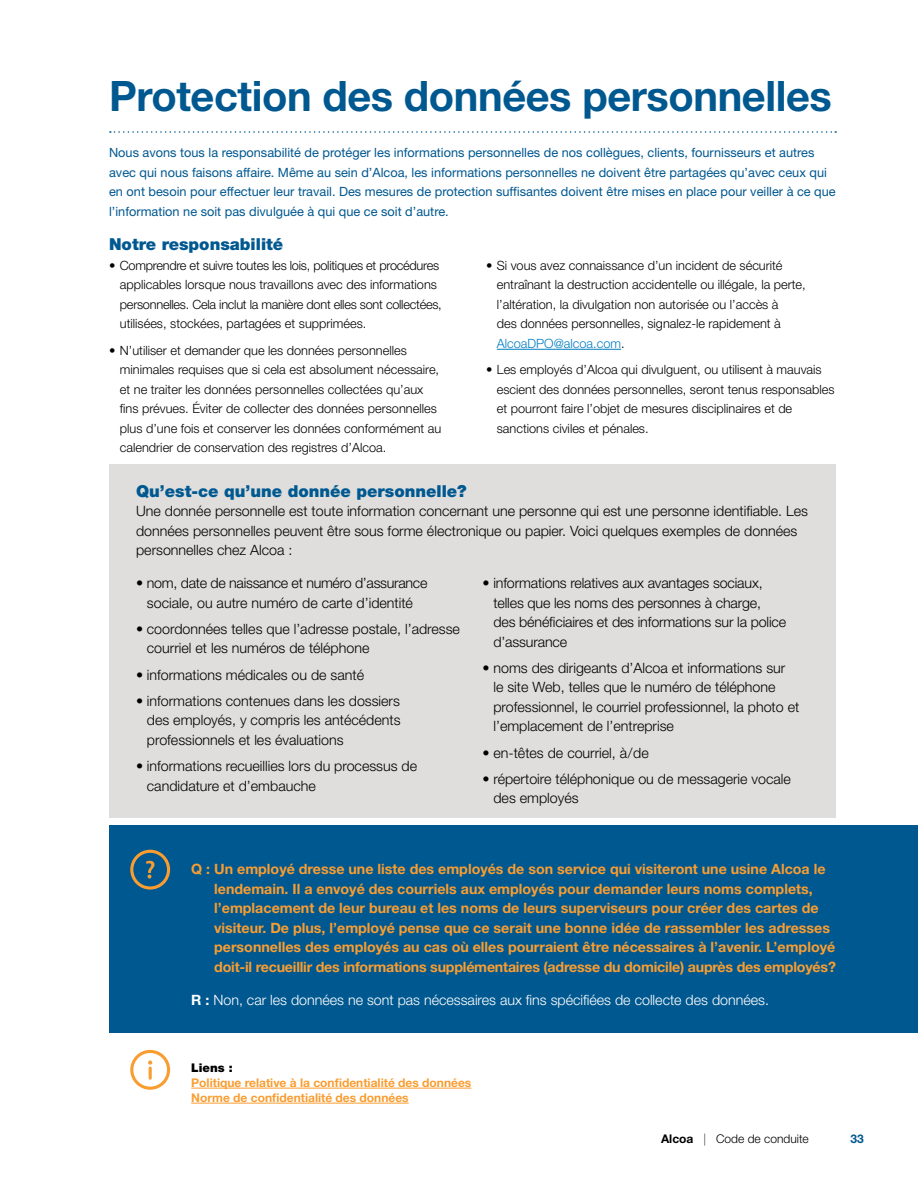
<style>
.page{position:relative;width:918px;height:1188px;background:#fff}
.page>*{position:absolute;margin:0;border:0;box-sizing:border-box;transform-origin:0 0}
.t1{font:700 42px "Helvetica Neue LT Std";letter-spacing:-.01em;color:#005890}
.t2{font:900 16.5px "Helvetica Neue LT Std";color:#005890}
.t3{font:300 14.25px/19.5px "Helvetica Neue LT Std";color:#000}
.t4{font:700 14.25px/19.5px "Helvetica Neue LT Std";color:#f99d31}
.t5{font:300 14.25px/19.5px "Helvetica Neue LT Std";letter-spacing:-.02em;color:#000;text-align:center}
.t6{font:300 14.25px "Helvetica Neue LT Std";color:#fff}
.t7{font:300 12.75px/19.5px "Helvetica Neue LT Std";color:#000}
.t8{font:12.75px/19.5px "Helvetica Neue LT Std";color:#005890}
.t9{font:300 12.75px/19.5px "Helvetica Neue LT Std";letter-spacing:-.02em;color:#000}
.t10{font:700 12px/15px "Helvetica Neue LT Std";color:#f99d31}
.t11{font:300 12px "Helvetica Neue LT Std";color:#000}
.t12{font:900 12px "Helvetica Neue LT Std";color:#000}
.t13{font:700 12px "Helvetica Neue LT Std";color:#005890}
.s1{color:#007dc3}
.s2{font-weight:700}
.s3{font-weight:100}
</style>
<div class="page">
<svg style="left:110px;top:131px;width:726px;height:2px"></svg>
<hr style="left:497px;top:349px;width:124px;height:1px;background:#007dc3">
<hr style="left:191px;top:1088px;width:280px;height:1px;background:#f99d31">
<hr style="left:191px;top:1103px;width:218px;height:1px;background:#f99d31">
<svg style="left:130px;top:1050px;width:40px;height:40px"></svg>
<div style="left:109px;top:465px;width:727px;height:353px;background:#dfdedd"></div>
<div style="left:109px;top:826px;width:809px;height:207px;background:#005890"></div>
<svg style="left:130px;top:850px;width:40px;height:40px"></svg>
<h1 class="t1" style="left:109px;top:70px;width:724px">Protection des données personnelles</h1>
<p class="t8" style="left:109px;top:143px;width:728px">Nous avons tous la responsabilité de protéger les informations personnelles de nos collègues, clients, fournisseurs et autres avec qui nous faisons affaire. Même au sein d’Alcoa, les informations personnelles ne doivent être partagées qu’avec ceux qui en ont besoin pour effectuer leur travail. Des mesures de protection suffisantes doivent être mises en place pour veiller à ce que l’information ne soit pas divulguée à qui que ce soit d’autre.</p>
<p class="t2" style="left:109px;top:235px;width:176px">Notre responsabilité</p>
<p class="t9" style="left:120px;top:255px;width:323px;text-indent:-11px">• Comprendre et suivre toutes les lois, politiques et procédures applicables lorsque nous travaillons avec des informations personnelles. Cela inclut la manière dont elles sont collectées, utilisées, stockées, partagées et supprimées.</p>
<p class="t7" style="left:120px;top:340px;width:323px;text-indent:-11px">• N’utiliser et demander que les données personnelles minimales requises que si cela est absolument nécessaire, et ne traiter les données personnelles collectées qu’aux fins prévues. Éviter de collecter des données personnelles plus d’une fois et conserver les données conformément au calendrier de conservation des registres d’Alcoa.</p>
<p class="t7" style="left:497px;top:255px;width:310px;text-indent:-11px">• Si vous avez connaissance d’un incident de sécurité entraînant la destruction accidentelle ou illégale, la perte, l’altération, la divulgation non autorisée ou l’accès à<br>des données personnelles, signalez-le rapidement à <span class="s1">AlcoaDPO@alcoa.com</span>.</p>
<p class="t7" style="left:497px;top:360px;width:339px;text-indent:-11px">• Les employés d’Alcoa qui divulguent, ou utilisent à mauvais escient des données personnelles, seront tenus responsables et pourront faire l’objet de mesures disciplinaires et de sanctions civiles et pénales.</p>
<p class="t2" style="left:136px;top:481px;width:332px">Qu’est-ce qu’une donnée personnelle?</p>
<p class="t3" style="left:136px;top:501px;width:674px">Une donnée personnelle est toute information concernant une personne qui est une personne identifiable. Les données personnelles peuvent être sous forme électronique ou papier. Voici quelques exemples de données personnelles chez Alcoa :</p>
<p class="t5" style="left:136px;top:573px;width:293px">• nom, date de naissance et numéro d’assurance sociale, ou autre numéro de carte d’identité</p>
<p class="t3" style="left:147px;top:619px;width:315px;text-indent:-11px">• coordonnées telles que l’adresse postale, l’adresse courriel et les numéros de téléphone</p>
<p class="t3" style="left:136px;top:665px;width:230px">• informations médicales ou de santé</p>
<p class="t3" style="left:147px;top:691px;width:255px;text-align:justify;text-indent:-11px">• informations contenues dans les dossiers des employés, y compris les antécédents professionnels et les évaluations</p>
<p class="t3" style="left:147px;top:756px;width:272px;text-indent:-11px">• informations recueillies lors du processus de candidature et d’embauche</p>
<p class="t3" style="left:493px;top:573px;width:294px;text-indent:-11px">• informations relatives aux avantages sociaux, telles que les noms des personnes à charge, des bénéficiaires et des informations sur la police d’assurance</p>
<p class="t3" style="left:493px;top:658px;width:307px;text-indent:-11px">• noms des dirigeants d’Alcoa et informations sur<br>le site Web, telles que le numéro de téléphone professionnel, le courriel professionnel, la photo et l’emplacement de l’entreprise</p>
<p class="t3" style="left:483px;top:743px;width:168px">• en-têtes de courriel, à/de</p>
<p class="t3" style="left:493px;top:769px;width:299px;text-indent:-11px">• répertoire téléphonique ou de messagerie vocale des employés</p>
<p class="t4" style="left:214px;top:859px;width:623px;text-indent:-23px">Q : Un employé dresse une liste des employés de son service qui visiteront une usine Alcoa le lendemain. Il a envoyé des courriels aux employés pour demander leurs noms complets, l’emplacement de leur bureau et les noms de leurs superviseurs pour créer des cartes de visiteur. De plus, l’employé pense que ce serait une bonne idée de rassembler les adresses personnelles des employés au cas où elles pourraient être nécessaires à l’avenir. L’employé doit-il recueillir des informations supplémentaires (adresse du domicile) auprès des employés?</p>
<p class="t6" style="left:191px;top:991px;width:579px"><span class="s2">R :</span> Non, car les données ne sont pas nécessaires aux fins spécifiées de collecte des données.</p>
<p class="t12" style="left:191px;top:1060px;width:43px">Liens :</p>
<p class="t10" style="left:191px;top:1075px;width:282px">Politique relative à la confidentialité des données<br>Norme de confidentialité des données</p>
<p class="t11" style="left:661px;top:1131px;width:149px"><span class="s2">Alcoa</span> <span class="s3">|</span> Code de conduite</p>
<p class="t13" style="left:851px;top:1131px;width:15px">33</p>
</div>
